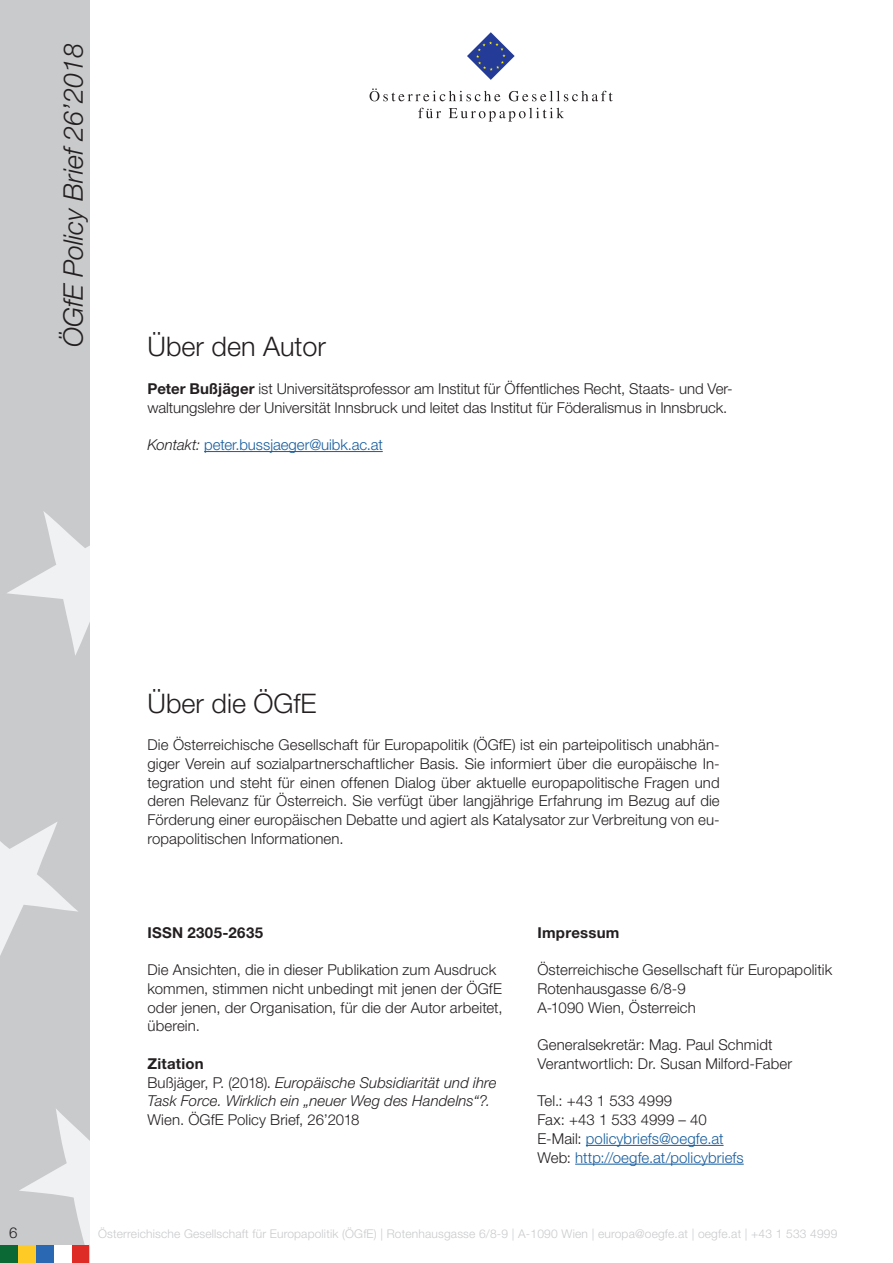
<style>
.page{position:relative;width:893px;height:1263px;background:#fff}
.page>*{position:absolute;margin:0;border:0;box-sizing:border-box;transform-origin:0 0}
.Untertitel{font:300 27px "Helvetica Neue LT Std";color:#231f20}
.t1{font:italic 300 27px "Helvetica Neue LT Std";color:#231f20}
.Standard_Paragraph{font:300 15px/18.8px "Helvetica Neue LT Std";letter-spacing:.005em;color:#231f20}
.Standard_Paragraph-2{font:300 15px "Helvetica Neue LT Std";letter-spacing:.005em;color:#175d9e}
.Standard_Paragraph-3{font:italic 300 15px/18.8px "Helvetica Neue LT Std";letter-spacing:.005em;color:#231f20}
.Standard_Paragraph-4{font:700 15px "Helvetica Neue LT Std";letter-spacing:.015em;color:#231f20}
.t2{font:300 12px "Helvetica Neue LT Std";letter-spacing:.015em;color:#c9cacc}
.s1{font-weight:700}
.s2{font-style:italic;color:#231f20}
.s3{font-style:normal}
.s4{color:#231f20}
</style>
<div class="page">
<div style="left:0;top:0;width:89px;height:1263px;background:#c9cacc"></div>
<svg style="left:19px;top:1109px;width:70px;height:136px"></svg>
<svg style="left:0;top:822px;width:78px;height:134px"></svg>
<svg style="left:7px;top:511px;width:82px;height:144px"></svg>
<div style="left:18px;top:1245px;width:18px;height:18px;background:#fecb26"></div>
<div style="left:36px;top:1245px;width:18px;height:18px;background:#2b68b3"></div>
<div style="left:71px;top:1245px;width:18px;height:18px;background:#de2b26"></div>
<div style="left:0;top:1245px;width:18px;height:18px;background:#0b6936"></div>
<div style="left:54px;top:1245px;width:17px;height:18px;background:#fff"></div>
<svg style="left:467px;top:32px;width:48px;height:48px"></svg>
<svg style="left:370px;top:88px;width:130px;height:13px"></svg>
<svg style="left:509px;top:91px;width:104px;height:10px"></svg>
<svg style="left:418px;top:108px;width:23px;height:10px"></svg>
<svg style="left:449px;top:108px;width:115px;height:14px"></svg>
<hr style="left:586px;top:1145px;width:138px;height:1px;background:#175d9e">
<hr style="left:575px;top:1164px;width:169px;height:1px;background:#175d9e">
<hr style="left:204px;top:451px;width:179px;height:1px;background:#175d9e">
<h1 class="t1" style="left:57px;top:347px;width:305px;rotate:-90deg">ÖGfE Policy Brief 26’2018</h1>
<p class="Untertitel" style="left:148px;top:330px;width:180px">Über den Autor</p>
<p class="Standard_Paragraph" style="left:148px;top:379px;width:587px"><span class="s1">Peter Bußjäger</span> ist Universitätsprofessor am Institut für Öffentliches Recht, Staats- und Ver&shy;waltungslehre der Universität Innsbruck und leitet das Institut für Föderalismus in Innsbruck.</p>
<p class="Standard_Paragraph-2" style="left:148px;top:435px;width:237px"><span class="s2">Kontakt:</span> peter.bussjaeger@uibk.ac.at</p>
<p class="Untertitel" style="left:148px;top:686px;width:171px">Über die ÖGfE</p>
<p class="Standard_Paragraph" style="left:148px;top:735px;width:574px;text-align:justify">Die Österreichische Gesellschaft für Europapolitik (ÖGfE) ist ein parteipolitisch unabhän&shy;giger Verein auf sozialpartnerschaftlicher Basis. Sie informiert über die europäische In&shy;tegration und steht für einen offenen Dialog über aktuelle europapolitische Fragen und deren Relevanz für Österreich. Sie verfügt über langjährige Erfahrung im Bezug auf die Förderung einer europäischen Debatte und agiert als Katalysator zur Verbreitung von eu&shy;ropapolitischen Informationen.</p>
<p class="Standard_Paragraph-4" style="left:148px;top:923px;width:117px">ISSN 2305-2635</p>
<p class="Standard_Paragraph" style="left:148px;top:960px;width:357px">Die Ansichten, die in dieser Publikation zum Ausdruck kommen, stimmen nicht unbedingt mit jenen der ÖGfE oder jenen, der Organisation, für die der Autor arbeitet, überein.</p>
<p class="Standard_Paragraph-4" style="left:148px;top:1054px;width:58px">Zitation</p>
<p class="Standard_Paragraph-3" style="left:148px;top:1073px;width:351px"><span class="s3">Bußjäger, P. (2018).</span> Europäische Subsidiarität und ihre<br>Task Force. Wirklich ein „neuer Weg des Handelns“?.</p>
<p class="Standard_Paragraph" style="left:148px;top:1110px;width:213px">Wien. ÖGfE Policy Brief, 26’2018</p>
<p class="Standard_Paragraph-4" style="left:537px;top:923px;width:84px">Impressum</p>
<p class="Standard_Paragraph" style="left:537px;top:960px;width:296px">Österreichische Gesellschaft für Europapolitik</p>
<p class="Standard_Paragraph" style="left:537px;top:979px;width:150px">Rotenhausgasse 6/8-9</p>
<p class="Standard_Paragraph" style="left:537px;top:997px;width:160px">A-1090 Wien, Österreich</p>
<p class="Standard_Paragraph" style="left:537px;top:1035px;width:237px">Generalsekretär: Mag. Paul Schmidt</p>
<p class="Standard_Paragraph" style="left:537px;top:1054px;width:256px">Verantwortlich: Dr. Susan Milford-Faber</p>
<p class="Standard_Paragraph" style="left:537px;top:1091px;width:136px">Tel.: +43 1 533 4999</p>
<p class="Standard_Paragraph" style="left:537px;top:1110px;width:171px">Fax: +43 1 533 4999 – 40</p>
<p class="Standard_Paragraph-2" style="left:537px;top:1129px;width:188px"><span class="s4">E-Mail:</span> policybriefs@oegfe.at</p>
<p class="Standard_Paragraph-2" style="left:537px;top:1148px;width:208px"><span class="s4">Web:</span> http://oegfe.at/policybriefs</p>
<p class="Standard_Paragraph" style="left:9px;top:1222px;width:10px">6</p>
<p class="t2" style="left:98px;top:1226px;width:741px">Österreichische Gesellschaft für Europapolitik (ÖGfE) | Rotenhausgasse 6/8-9 | A-1090 Wien | europa@oegfe.at | oegfe.at | +43 1 533 4999</p>
</div>
